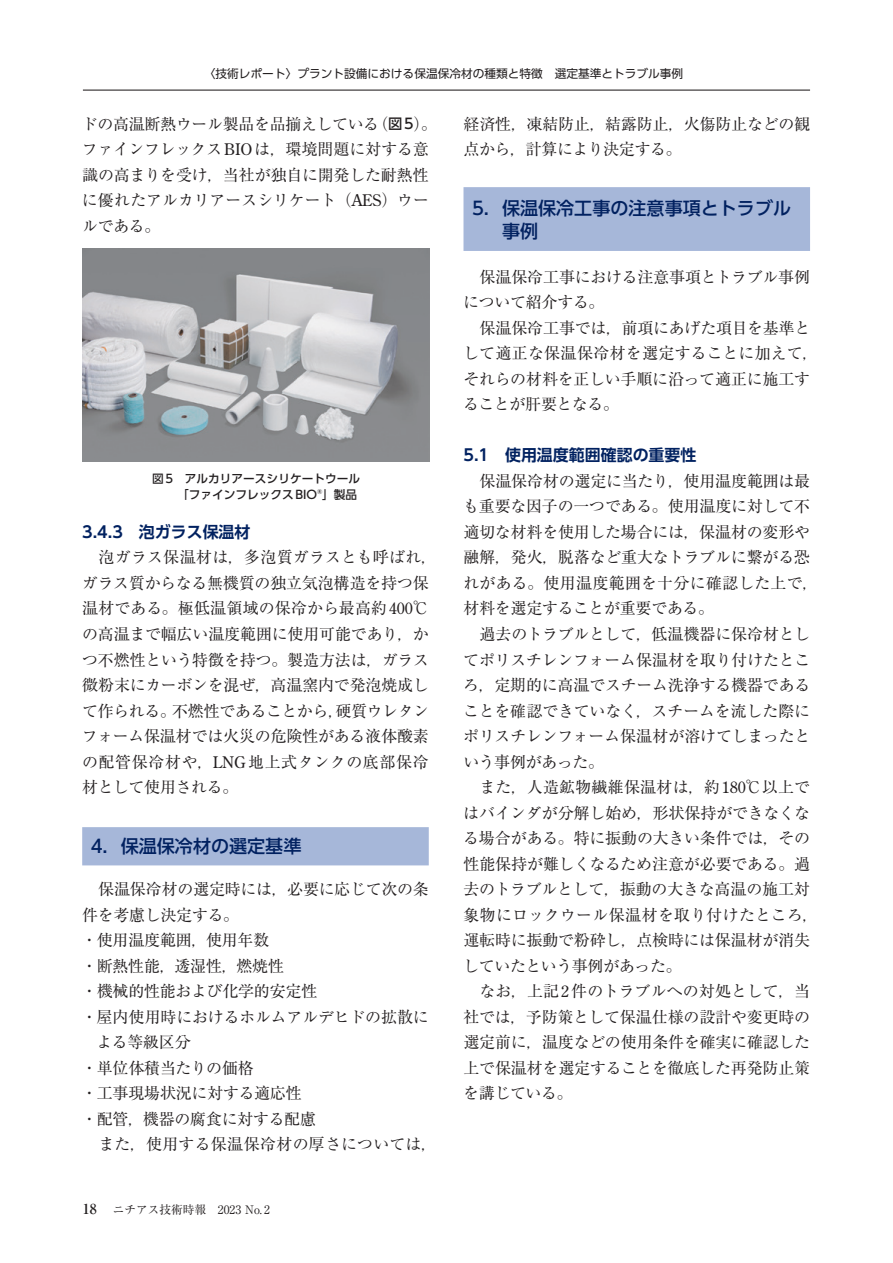
<style>
.page{position:relative;width:893px;height:1263px;background:#fff}
.page>*{position:absolute;margin:0;border:0;box-sizing:border-box;transform-origin:0 0}
.A-見出し_2行{font:500 18px/23.4px "UD Shin Go Pr 6";color:#012160}
.A-見出し_1行{font:500 18px "UD Shin Go Pr 6";color:#012160}
._00_本文{font:15.9px/25.5px "Ryumin Pr 6";letter-spacing:-.01em;color:#231f20}
.B_中見出し{font:700 15.9px "UD Shin Go Pr 6 De";color:#012160}
._00_本文-2{font:15.9px "Ryumin Pr 6";letter-spacing:.015em;color:#231f20}
.t1{font:11.7px "UD Shin Go Pr 6";color:#231f20}
.キャプション{font:500 11.7px "UD Shin Go Pr 6";color:#231f20}
.t2{font:11.7px "Ryumin Pro";color:#231f20}
.キャプション-2{font:500 5.85px "UD Shin Go Pr 6";color:#231f20}
.s1{font-family:"UD Shin Go Pr 6";font-weight:500;font-size:14.4px}
.s2{font-family:"Century Old Style Std"}
.s3{font-family:"Ryumin Pr 6";font-weight:700;font-size:13.8px}
</style>
<div class="page">
<hr style="left:83px;top:90px;width:727px;height:1px;background:#231f20">
<div style="left:82px;top:827px;width:347px;height:38px;background:#a6b7d9"></div>
<div style="left:463px;top:187px;width:347px;height:64px;background:#a6b7d9"></div>
<img style="left:83px;top:249px;width:346px;height:212px">
<p class="t1" style="left:204px;top:64px;width:481px">〈技術レポート〉プラント設備における保温保冷材の種類と特徴　選定基準とトラブル事例</p>
<p class="_00_本文" style="left:82px;top:110px;width:357px">ドの高温断熱ウール製品を品揃えしている（<span class="s1">図5</span>）。ファインフレックス<span class="s2">BIO</span>は，環境問題に対する意識の高まりを受け，当社が独自に開発した耐熱性に優れたアルカリアースシリケート（<span class="s2">AES</span>）ウールである。</p>
<p class="キャプション" style="left:152px;top:469px;width:209px">図5　アルカリアースシリケートウール</p>
<p class="キャプション" style="left:177px;top:485px;width:182px">「ファインフレックスBIO 」製品</p>
<p class="キャプション-2" style="left:317px;top:487px;width:7px">®</p>
<p class="B_中見出し" style="left:82px;top:519px;width:170px">3.4.3　泡ガラス保温材</p>
<p class="_00_本文" style="left:82px;top:544px;width:357px">　泡ガラス保温材は，多泡質ガラスとも呼ばれ，ガラス質からなる無機質の独立気泡構造を持つ保温材である。極低温領域の保冷から最高約<span class="s2">400</span>℃の高温まで幅広い温度範囲に使用可能であり，かつ不燃性という特徴を持つ。製造方法は，ガラス微粉末にカーボンを混ぜ，高温窯内で発泡焼成して作られる。不燃性であることから，硬質ウレタンフォーム保温材では火災の危険性がある液体酸素の配管保冷材や，<span class="s2">LNG</span>地上式タンクの底部保冷材として使用される。</p>
<p class="A-見出し_1行" style="left:91px;top:831px;width:212px">4．保温保冷材の選定基準</p>
<p class="_00_本文" style="left:82px;top:876px;width:348px">　保温保冷材の選定時には，必要に応じて次の条件を考慮し決定する。</p>
<p class="_00_本文" style="left:82px;top:927px;width:189px">・使用温度範囲，使用年数</p>
<p class="_00_本文" style="left:82px;top:952px;width:204px">・断熱性能，透湿性，燃焼性</p>
<p class="_00_本文" style="left:82px;top:978px;width:237px">・機械的性能および化学的安定性</p>
<p class="_00_本文" style="left:97px;top:1003px;width:334px;text-indent:-15px">・屋内使用時におけるホルムアルデヒドの拡散による等級区分</p>
<p class="_00_本文" style="left:82px;top:1054px;width:174px">・単位体積当たりの価格</p>
<p class="_00_本文" style="left:82px;top:1080px;width:222px">・工事現場状況に対する適応性</p>
<p class="_00_本文" style="left:82px;top:1105px;width:236px">・配管，機器の腐食に対する配慮</p>
<p class="_00_本文-2" style="left:82px;top:1132px;width:357px">　また，使用する保温保冷材の厚さについては，</p>
<p class="t2" style="left:83px;top:1200px;width:188px"><span class="s3">18</span> ニチアス技術時報　2023 No. 2</p>
<p class="_00_本文" style="left:463px;top:110px;width:348px">経済性，凍結防止，結露防止，火傷防止などの観点から，計算により決定する。</p>
<p class="A-見出し_2行" style="left:502px;top:196px;width:291px;text-indent:-30px">5．保温保冷工事の注意事項とトラブル事例</p>
<p class="_00_本文" style="left:463px;top:263px;width:348px">　保温保冷工事における注意事項とトラブル事例について紹介する。</p>
<p class="_00_本文" style="left:463px;top:314px;width:357px">　保温保冷工事では，前項にあげた項目を基準として適正な保温保冷材を選定することに加えて，それらの材料を正しい手順に沿って適正に施工することが肝要となる。</p>
<p class="B_中見出し" style="left:463px;top:442px;width:234px">5.1　使用温度範囲確認の重要性</p>
<p class="_00_本文" style="left:463px;top:467px;width:357px">　保温保冷材の選定に当たり，使用温度範囲は最も重要な因子の一つである。使用温度に対して不適切な材料を使用した場合には，保温材の変形や融解，発火，脱落など重大なトラブルに繋がる恐れがある。使用温度範囲を十分に確認した上で，材料を選定することが重要である。</p>
<p class="_00_本文" style="left:463px;top:620px;width:349px;text-align:justify">　過去のトラブルとして，低温機器に保冷材としてポリスチレンフォーム保温材を取り付けたところ，定期的に高温でスチーム洗浄する機器であることを確認できていなく，スチームを流した際にポリスチレンフォーム保温材が溶けてしまったという事例があった。</p>
<p class="_00_本文" style="left:463px;top:773px;width:357px">　また，人造鉱物繊維保温材は，約<span class="s2">180</span>℃以上ではバインダが分解し始め，形状保持ができなくなる場合がある。特に振動の大きい条件では，その性能保持が難しくなるため注意が必要である。過去のトラブルとして，振動の大きな高温の施工対象物にロックウール保温材を取り付けたところ，運転時に振動で粉砕し，点検時には保温材が消失していたという事例があった。</p>
<p class="_00_本文" style="left:463px;top:978px;width:348px;text-align:justify">　なお，上記<span class="s2">2</span>件のトラブルへの対処として，当社では，予防策として保温仕様の設計や変更時の選定前に，温度などの使用条件を確実に確認した上で保温材を選定することを徹底した再発防止策を講じている。</p>
</div>
